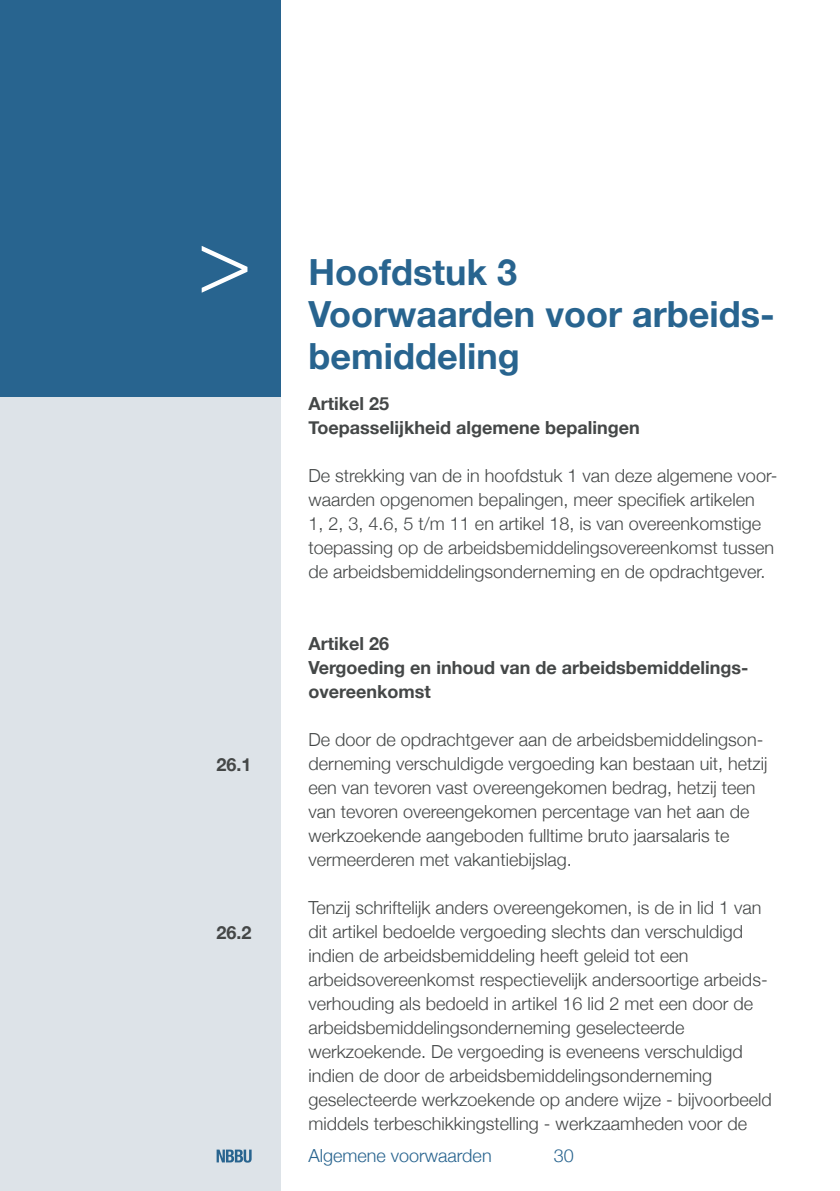
<style>
.page{position:relative;width:840px;height:1191px;background:#fff}
.page>*{position:absolute;margin:0;border:0;box-sizing:border-box;transform-origin:0 0}
.t1{font:300 90px "Helvetica Neue";color:#fff}
.t2{font:700 36px/42px "Helvetica Neue";color:#28648f}
.t3{font:300 18px/24px "Helvetica Neue";color:#444747}
.t4{font:700 18px/24px "Helvetica Neue";color:#444747}
.t5{font:300 18px "Helvetica Neue";color:#28648f}
</style>
<div class="page">
<div style="left:0;top:0;width:280px;height:1191px;background:#dde3e8"></div>
<svg style="left:216px;top:1149px;width:35px;height:13px"></svg>
<div style="left:0;top:0;width:280px;height:397px;background:#28648f"></div>
<h1 class="t1" style="left:197px;top:187px;width:55px">&gt;</h1>
<p class="t4" style="left:216px;top:752px;width:37px">26.1</p>
<p class="t4" style="left:216px;top:920px;width:37px">26.2</p>
<h2 class="t2" style="left:308px;top:252px;width:468px">Hoofdstuk 3<br>Voorwaarden voor arbeids&shy;bemiddeling</h2>
<p class="t4" style="left:308px;top:392px;width:333px">Artikel 25<br>Toepasselijkheid algemene bepalingen</p>
<p class="t3" style="left:308px;top:462px;width:470px">De strekking van de in hoofdstuk 1 van deze algemene voor&shy;waarden opgenomen bepalingen, meer specifiek artikelen<br>1, 2, 3, 4.6, 5 t/m 11 en artikel 18, is van overeenkomstige toepassing op de arbeidsbemiddelingsovereenkomst tussen de arbeidsbemiddelingsonderneming en de opdrachtgever.</p>
<p class="t4" style="left:308px;top:632px;width:441px">Artikel 26<br>Vergoeding en inhoud van de arbeidsbemiddelings&shy;overeenkomst</p>
<p class="t3" style="left:308px;top:726px;width:460px">De door de opdrachtgever aan de arbeidsbemiddelingson&shy;derneming verschuldigde vergoeding kan bestaan uit, hetzij een van tevoren vast overeengekomen bedrag, hetzij teen van tevoren overeengekomen percentage van het aan de werkzoekende aangeboden fulltime bruto jaarsalaris te vermeerderen met vakantiebijslag.</p>
<p class="t3" style="left:308px;top:894px;width:464px">Tenzij schriftelijk anders overeengekomen, is de in lid 1 van dit artikel bedoelde vergoeding slechts dan verschuldigd indien de arbeidsbemiddeling heeft geleid tot een arbeidsovereenkomst respectievelijk andersoortige arbeids&shy;verhouding als bedoeld in artikel 16 lid 2 met een door de arbeidsbemiddelingsonderneming geselecteerde werkzoekende. De vergoeding is eveneens verschuldigd indien de door de arbeidsbemiddelingsonderneming geselecteerde werkzoekende op andere wijze - bijvoorbeeld middels terbeschikkingstelling - werkzaamheden voor de</p>
<p class="t5" style="left:308px;top:1141px;width:185px">Algemene voorwaarden</p>
<p class="t5" style="left:553px;top:1141px;width:22px">30</p>
</div>
